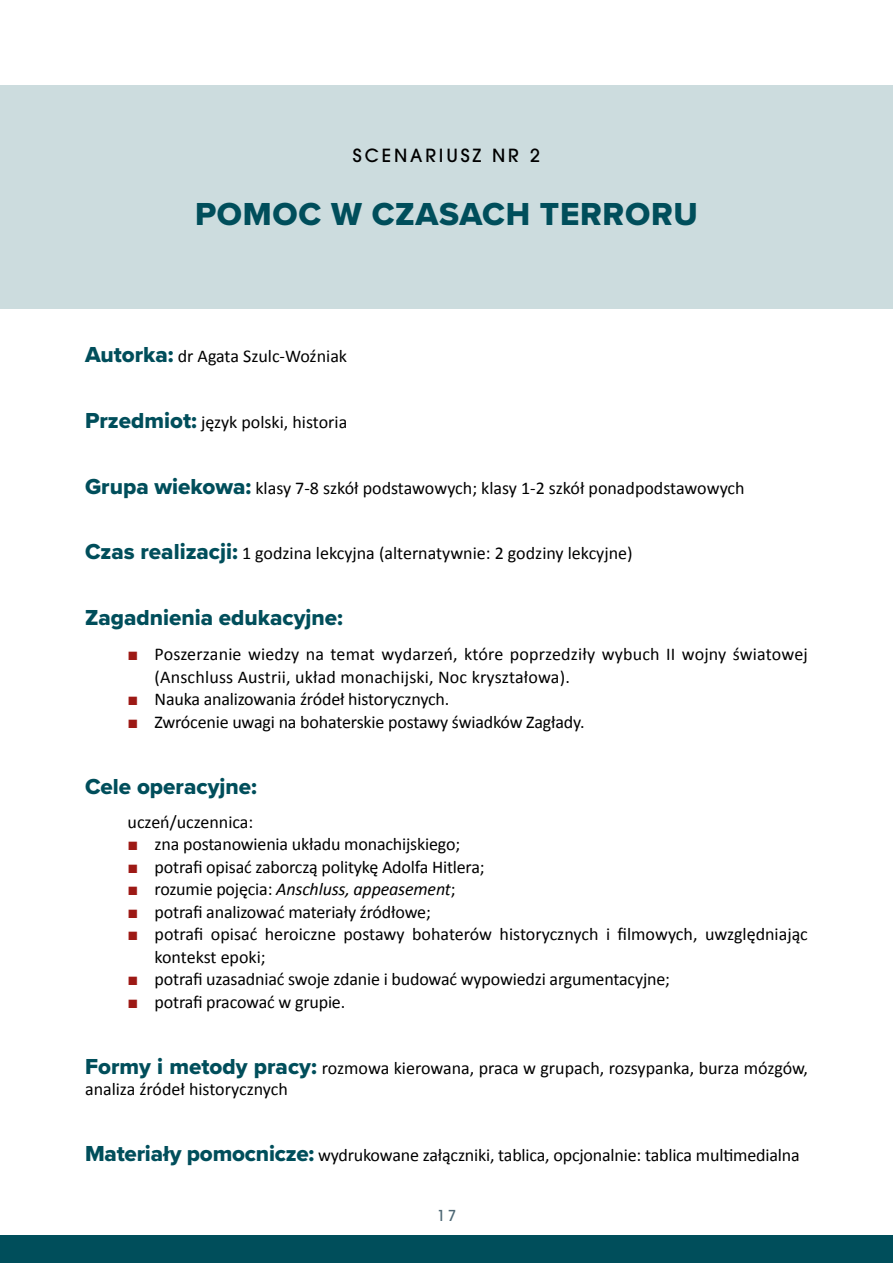
<style>
.page{position:relative;width:893px;height:1263px;background:#fff}
.page>*{position:absolute;margin:0;border:0;box-sizing:border-box;transform-origin:0 0}
.t1{font:33px "Proxima Nova Extrabld";letter-spacing:.02em;color:#004e5b}
.t2{font:22.5px "Proxima Nova Extrabld";color:#004e5b}
.t3{font:18px/22.5px "Calibri";letter-spacing:-.01em;color:#000}
.t4{font:18px/22.5px "Calibri";letter-spacing:.01em;color:#000}
.t5{font:italic 18px "Calibri";letter-spacing:-.01em;color:#000}
.t6{font:500 18px "ITC Avant Garde Pro";letter-spacing:.16em;color:#000}
.t7{font:500 15px "ITC Avant Garde Pro";color:#4d6774}
.s1{font-family:"Proxima Nova Extrabld";font-size:22.5px;color:#004e5b}
.s2{font-family:"Arial";font-weight:700;color:#9d1915}
.s3{font-family:"Arial";font-weight:700;font-style:normal;color:#9d1915}
.s4{font-style:normal}
</style>
<div class="page">
<div style="left:0;top:1235px;width:893px;height:28px;background:#004e5b"></div>
<div style="left:0;top:85px;width:893px;height:223px;background:#ccdcde"></div>
<p class="t6" style="left:353px;top:144px;width:189px">SCENARIUSZ NR 2</p>
<h1 class="t1" style="left:195px;top:190px;width:504px">POMOC W CZASACH TERRORU</h1>
<p class="t3" style="left:85px;top:344px;width:264px"><span class="s1">Autorka:</span> dr Agata Szulc-Woźniak</p>
<p class="t3" style="left:85px;top:410px;width:264px"><span class="s1">Przedmiot:</span> język polski, historia</p>
<p class="t3" style="left:85px;top:476px;width:661px"><span class="s1">Grupa wiekowa:</span> klasy 7-8 szkół podstawowych; klasy 1-2 szkół ponadpodstawowych</p>
<p class="t3" style="left:85px;top:542px;width:549px"><span class="s1">Czas realizacji:</span> 1 godzina lekcyjna (alternatywnie: 2 godziny lekcyjne)</p>
<p class="t2" style="left:85px;top:601px;width:260px">Zagadnienia edukacyjne:</p>
<p class="t4" style="left:155px;top:643px;width:655px;text-indent:-27px"><span class="s2">■</span> Poszerzanie wiedzy na temat wydarzeń, które poprzedziły wybuch II wojny światowej (Anschluss Austrii, układ monachijski, Noc kryształowa).</p>
<p class="t3" style="left:128px;top:688px;width:323px"><span class="s2">■</span> Nauka analizowania źródeł historycznych.</p>
<p class="t3" style="left:128px;top:710px;width:458px"><span class="s2">■</span> Zwrócenie uwagi na bohaterskie postawy świadków Zagłady.</p>
<p class="t2" style="left:85px;top:769px;width:173px">Cele operacyjne:</p>
<p class="t3" style="left:128px;top:810px;width:127px">uczeń/uczennica:</p>
<p class="t3" style="left:128px;top:833px;width:334px"><span class="s2">■</span> zna postanowienia układu monachijskiego;</p>
<p class="t3" style="left:128px;top:855px;width:359px"><span class="s2">■</span> potrafi opisać zaborczą politykę Adolfa Hitlera;</p>
<p class="t5" style="left:128px;top:877px;width:329px"><span class="s3">■</span> <span class="s4">rozumie pojęcia:</span> Anschluss, appeasement<span class="s4">;</span></p>
<p class="t3" style="left:128px;top:900px;width:305px"><span class="s2">■</span> potrafi analizować materiały źródłowe;</p>
<p class="t3" style="left:155px;top:923px;width:655px;text-indent:-27px"><span class="s2">■</span> potrafi opisać heroiczne postawy bohaterów historycznych i filmowych, uwzględniając kontekst epoki;</p>
<p class="t3" style="left:128px;top:968px;width:544px"><span class="s2">■</span> potrafi uzasadniać swoje zdanie i budować wypowiedzi argumentacyjne;</p>
<p class="t3" style="left:128px;top:990px;width:219px"><span class="s2">■</span> potrafi pracować w grupie.</p>
<p class="t3" style="left:85px;top:1056px;width:724px;line-height:21.6px"><span class="s1">Formy i metody pracy:</span> rozmowa kierowana, praca w grupach, rozsypanka, burza mózgów, analiza źródeł historycznych</p>
<p class="t3" style="left:85px;top:1143px;width:716px"><span class="s1">Materiały pomocnicze:</span> wydrukowane załączniki, tablica, opcjonalnie: tablica multimedialna</p>
<p class="t7" style="left:437px;top:1206px;width:21px">17</p>
</div>
